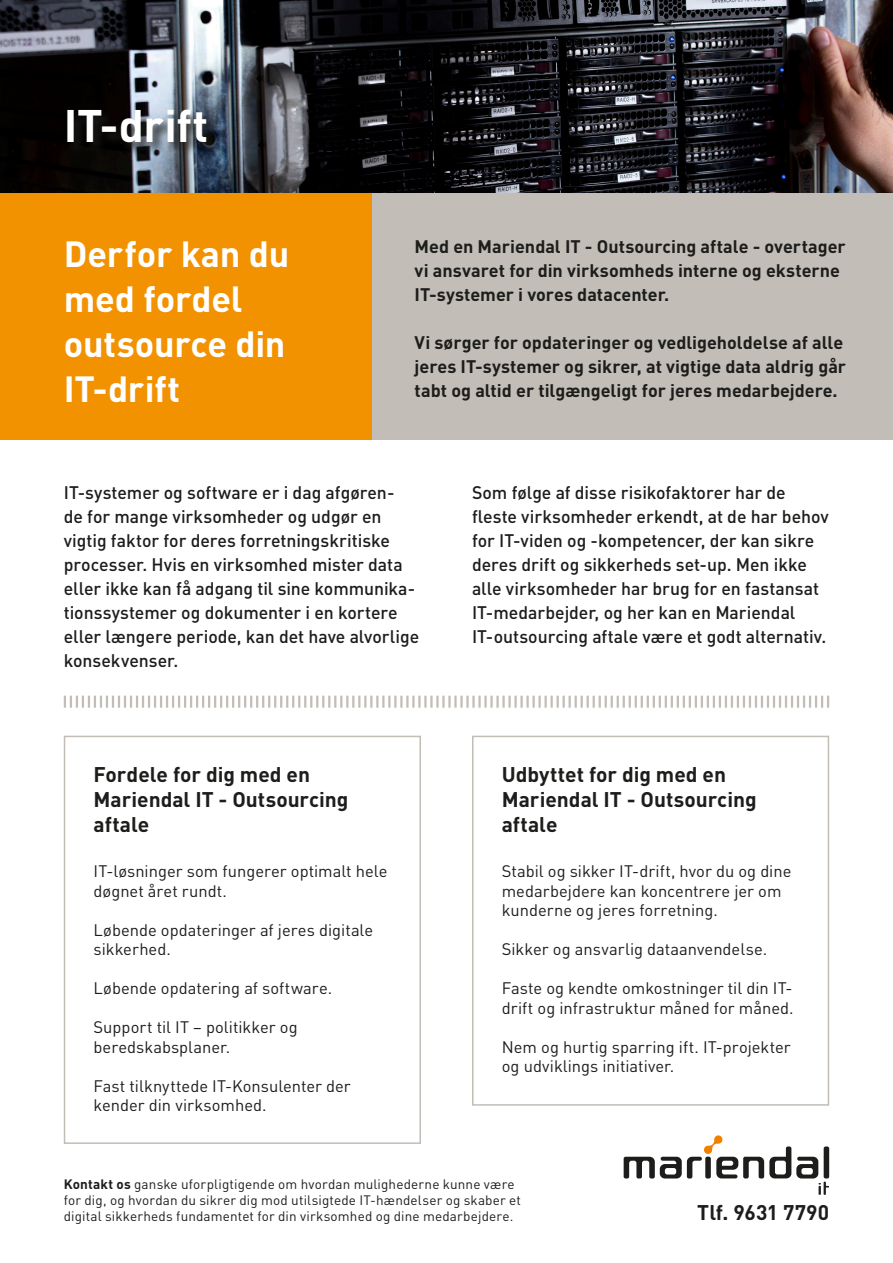
<style>
.page{position:relative;width:893px;height:1263px;background:#fff}
.page>*{position:absolute;margin:0;border:0;box-sizing:border-box;transform-origin:0 0}
.t1{font:700 45px "DIN";letter-spacing:-.005em;color:#fff}
.t2{font:700 36px/45px "DIN";letter-spacing:-.005em;color:#fff}
.t3{font:700 21px/25.2px "DIN";color:#1d1d1b}
.t4{font:500 18px/24px "DIN";color:#1d1d1b}
.t5{font:700 18px/24px "DIN";color:#1d1d1b}
.t6{font:16.5px/19.5px "DIN";color:#1d1d1b}
.t7{font:13.5px/16.2px "DIN";letter-spacing:.01em;color:#1d1d1b}
.s1{font-weight:700}
</style>
<div class="page">
<img style="left:0;top:0;width:893px;height:193px">
<svg style="left:65px;top:108px;width:156px;height:49px"></svg>
<div style="left:0;top:193px;width:372px;height:247px;background:#f39200"></div>
<div style="left:372px;top:193px;width:521px;height:247px;background:#c2bdb7"></div>
<svg style="left:64px;top:696px;width:765px;height:12px"></svg>
<div style="left:64px;top:736px;width:357px;height:408px;border:2px solid #c2bdb7"></div>
<div style="left:472px;top:736px;width:357px;height:370px;border:2px solid #c2bdb7"></div>
<svg style="left:624px;top:1135px;width:205px;height:60px"></svg>
<h1 class="t1" style="left:64px;top:97px;width:146px">IT-drift</h1>
<h2 class="t2" style="left:64px;top:230px;width:227px">Derfor kan du med fordel outsource din<br>IT-drift</h2>
<p class="t5" style="left:415px;top:234px;width:433px">Med en Mariendal IT - Outsourcing aftale - overtager vi ansvaret for din virksomheds interne og eksterne<br>IT-systemer i vores datacenter.</p>
<p class="t5" style="left:415px;top:330px;width:433px">Vi sørger for opdateringer og vedligeholdelse af alle jeres IT-systemer og sikrer, at vigtige data aldrig går tabt og altid er tilgængeligt for jeres medarbejdere.</p>
<p class="t4" style="left:64px;top:480px;width:357px">IT-systemer og software er i dag afgøren-<br>de for mange virksomheder og udgør en vigtig faktor for deres forretningskritiske processer. Hvis en virksomhed mister data eller ikke kan få adgang til sine kommunika&shy;tionssystemer og dokumenter i en kortere eller længere periode, kan det have alvorlige konsekvenser.</p>
<p class="t4" style="left:472px;top:480px;width:358px">Som følge af disse risikofaktorer har de fleste virksomheder erkendt, at de har behov for IT-viden og -kompetencer, der kan sikre deres drift og sikkerheds set-up. Men ikke alle virksomheder har brug for en fastansat IT-medarbejder, og her kan en Mariendal IT-outsourcing aftale være et godt alternativ.</p>
<p class="t3" style="left:94px;top:761px;width:256px">Fordele for dig med en<br>Mariendal IT - Outsourcing aftale</p>
<p class="t6" style="left:94px;top:861px;width:295px">IT-løsninger som fungerer optimalt hele døgnet året rundt.</p>
<p class="t6" style="left:94px;top:920px;width:281px">Løbende opdateringer af jeres digitale sikkerhed.</p>
<p class="t6" style="left:94px;top:978px;width:240px">Løbende opdatering af software.</p>
<p class="t6" style="left:94px;top:1017px;width:206px">Support til IT – politikker og beredskabsplaner.</p>
<p class="t6" style="left:94px;top:1076px;width:259px">Fast tilknyttede IT-Konsulenter der kender din virksomhed.</p>
<p class="t3" style="left:502px;top:761px;width:256px">Udbyttet for dig med en<br>Mariendal IT - Outsourcing aftale</p>
<p class="t6" style="left:502px;top:861px;width:291px">Stabil og sikker IT-drift, hvor du og dine medarbejdere kan koncentrere jer om kunderne og jeres forretning.</p>
<p class="t6" style="left:502px;top:939px;width:267px">Sikker og ansvarlig dataanvendelse.</p>
<p class="t6" style="left:502px;top:978px;width:293px">Faste og kendte omkostninger til din IT&shy;drift og infrastruktur måned for måned.</p>
<p class="t6" style="left:502px;top:1037px;width:290px">Nem og hurtig sparring ift. IT-projekter og udviklings initiativer.</p>
<p class="t7" style="left:64px;top:1175px;width:459px"><span class="s1">Kontakt os</span> ganske uforpligtigende om hvordan mulighederne kunne være for dig, og hvordan du sikrer dig mod utilsigtede IT-hændelser og skaber et digital sikkerheds fundamentet for din virksomhed og dine medarbejdere.</p>
<p class="t3" style="left:697px;top:1199px;width:133px">Tlf. 9631 7790</p>
</div>
